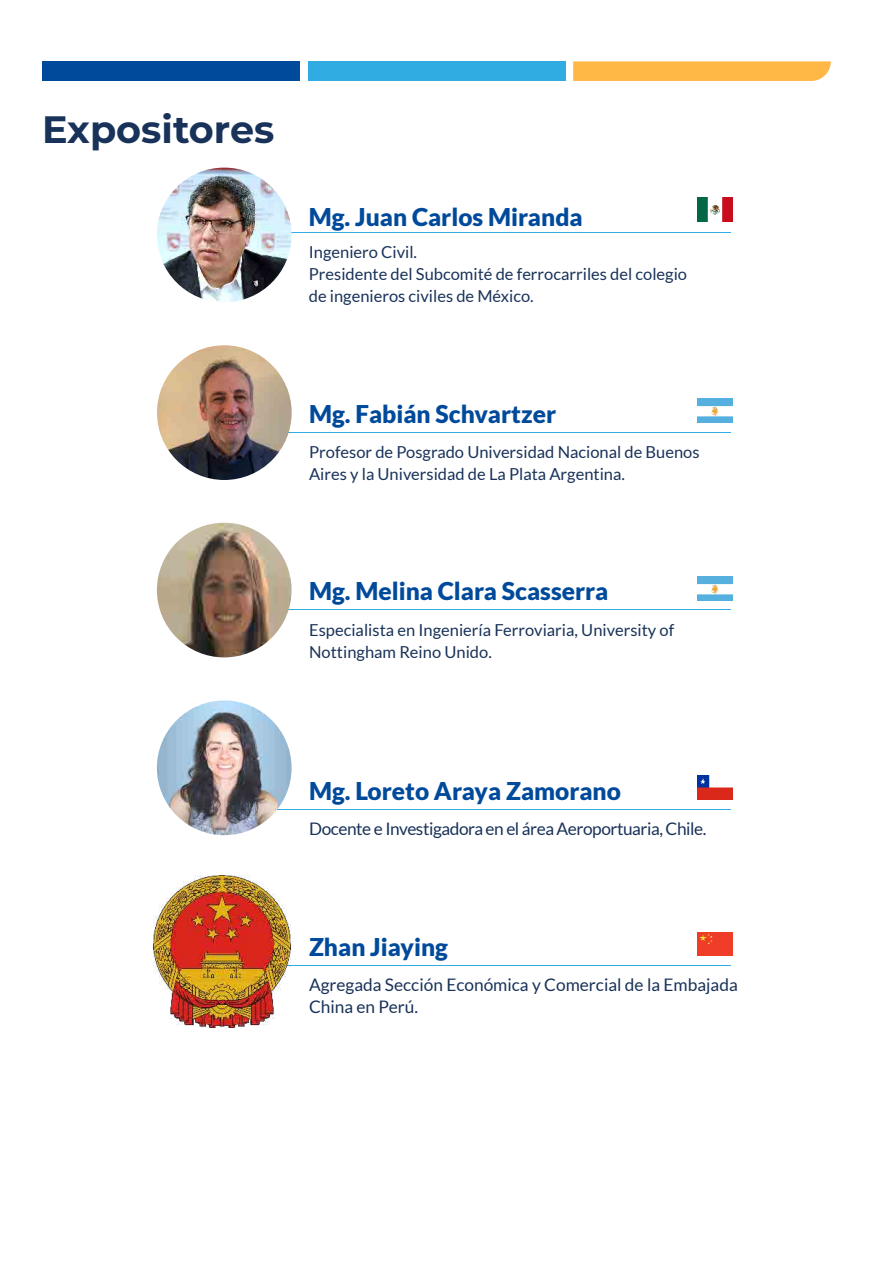
<style>
.page{position:relative;width:893px;height:1263px;background:#fff}
.page>*{position:absolute;margin:0;border:0;box-sizing:border-box;transform-origin:0 0}
.t1{font:700 38.1px "Montserrat";color:#193259}
.t2{font:900 24.45px "Lato";color:#004a9b}
.t3{font:17.25px/22px "Lato";color:#193259}
.t4{font:17.25px "Lato";letter-spacing:-.025em;color:#193259}
.t5{font:16.5px/22px "Lato";color:#193259}
</style>
<div class="page">
<div style="left:42px;top:61px;width:258px;height:20px;background:#004a9b"></div>
<div style="left:309px;top:61px;width:257px;height:20px;background:#30ace2"></div>
<svg style="left:573px;top:61px;width:258px;height:20px;background:#ffba4c"></svg>
<hr style="left:283px;top:232px;width:447px;height:1px;background:#30ace2">
<hr style="left:283px;top:432px;width:448px;height:1px;background:#30ace2">
<hr style="left:283px;top:609px;width:448px;height:1px;background:#30ace2">
<hr style="left:273px;top:809px;width:458px;height:1px;background:#30ace2">
<hr style="left:283px;top:965px;width:448px;height:1px;background:#30ace2">
<img style="left:697px;top:198px;width:36px;height:24px">
<img style="left:157px;top:168px;width:135px;height:134px;border-radius:67px">
<img style="left:157px;top:345px;width:135px;height:135px;border-radius:67px">
<img style="left:697px;top:399px;width:36px;height:24px">
<img style="left:157px;top:523px;width:135px;height:134px;border-radius:67px">
<img style="left:697px;top:576px;width:36px;height:24px">
<img style="left:157px;top:700px;width:135px;height:135px;border-radius:67px">
<img style="left:697px;top:776px;width:36px;height:24px">
<img style="left:697px;top:933px;width:32px;height:13px">
<div style="left:697px;top:946px;width:36px;height:10px;background:#f03d27"></div>
<hr style="left:697px;top:932px;width:36px;height:1px;background:#f03d27">
<hr style="left:729px;top:932px;width:4px;height:23px;background:#f03d27">
<img style="left:154px;top:875px;width:136px;height:152px">
<h1 class="t1" style="left:42px;top:102px;width:234px">Expositores</h1>
<h2 class="t2" style="left:309px;top:202px;width:275px">Mg. Juan Carlos Miranda</h2>
<p class="t5" style="left:309px;top:241px;width:380px">Ingeniero Civil.<br>Presidente del Subcomité de ferrocarriles del colegio de ingenieros civiles de México.</p>
<h2 class="t2" style="left:309px;top:399px;width:249px">Mg. Fabián Schvartzer</h2>
<p class="t5" style="left:309px;top:441px;width:392px">Profesor de Posgrado Universidad Nacional de Buenos<br>Aires y la Universidad de La Plata Argentina.</p>
<h2 class="t2" style="left:309px;top:577px;width:301px">Mg. Melina Clara Scasserra</h2>
<p class="t5" style="left:309px;top:618px;width:367px">Especialista en Ingeniería Ferroviaria, University of<br>Nottingham Reino Unido.</p>
<h2 class="t2" style="left:309px;top:776px;width:313px">Mg. Loreto Araya Zamorano</h2>
<p class="t4" style="left:309px;top:819px;width:399px">Docente e Investigadora en el área Aeroportuaria, Chile.</p>
<h2 class="t2" style="left:309px;top:932px;width:141px">Zhan Jiaying</h2>
<p class="t3" style="left:309px;top:974px;width:430px">Agregada Sección Económica y Comercial de la Embajada<br>China en Perú.</p>
</div>
